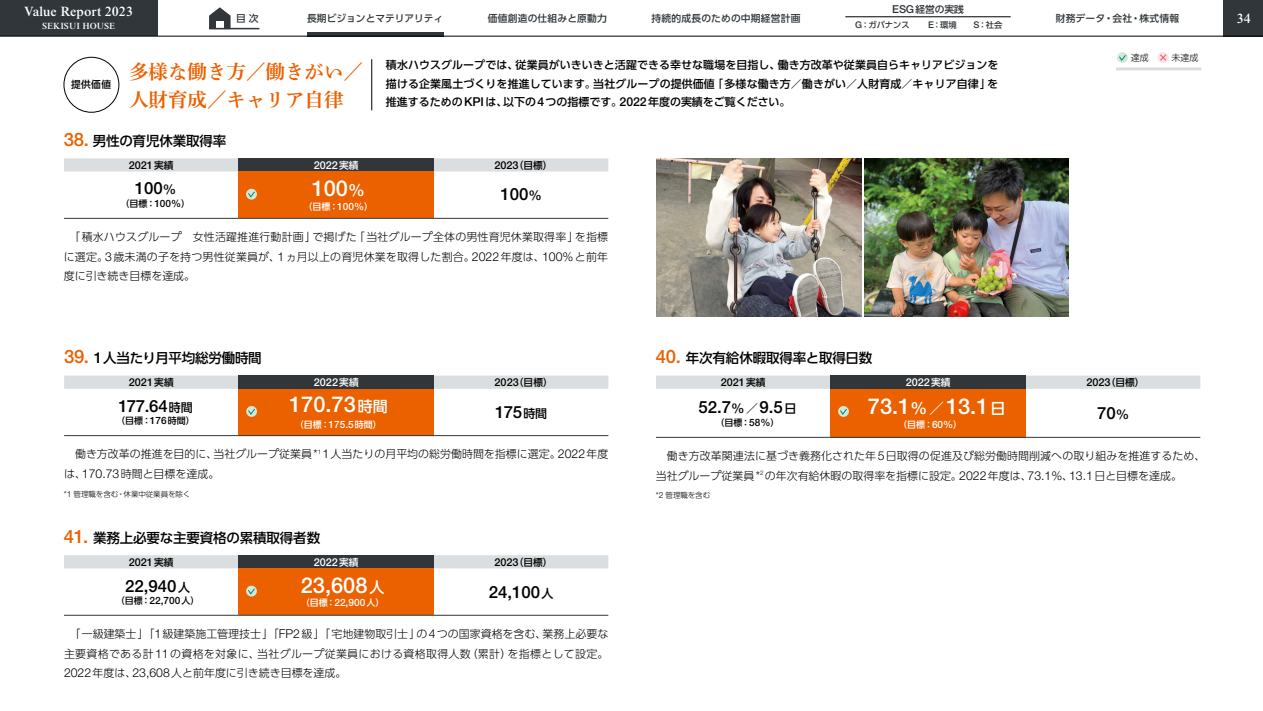
<style>
.page{position:relative;width:1263px;height:711px;background:#fff}
.page>*{position:absolute;margin:0;border:0;box-sizing:border-box;transform-origin:0 0}
.t1{font:500 21.9px "Helvetica Neue LT Pro";color:#fff}
.t2{font:19.5px/28.2px "Shuei Min Pro B";color:#eb6100}
.t3{font:500 16.8px "Helvetica Neue LT Pro";color:#000}
.t4{font:500 13.5px "UD Shin Go Pr 6";letter-spacing:-.01em;color:#000}
.t5{font:500 13.5px "Times NRMT Pro";color:#fff}
.t6{font:300 10.95px/19.5px "UD Shin Go Pr 6";color:#000;text-align:justify}
.t7{font:500 10.95px/18.3px "UD Shin Go Pr 6";color:#000;text-align:justify}
.t8{font:500 10.95px "Helvetica Neue LT Pro";color:#000}
.t9{font:500 10.95px "Helvetica Neue LT Pro";color:#fff}
.t10{font:500 9.75px "UD Shin Go Pr 6";letter-spacing:.02em;color:#30363a}
.t11{font:500 9.75px "UD Shin Go Pr 6";color:#30363a}
.t12{font:500 9.75px "UD Shin Go Pr 6";color:#000}
.t13{font:500 9px "UD Shin Go Pr 6";color:#fff}
.t14{font:500 9px "UD Shin Go Pr 6";color:#000}
.t15{font:500 9px "Times NRMT Pro";color:#fff}
.t16{font:300 9px "UD Shin Go Pr 6";color:#000}
.t17{font:500 8.25px "UD Shin Go Pr 6";color:#30363a}
.t18{font:300 7.5px "UD Shin Go Pr 6";letter-spacing:-.01em;color:#000}
.s1{font-family:"Helvetica Neue LT Pro";font-size:10.95px}
.s2{font-family:"Helvetica Neue LT Pro";font-size:9.3px}
.s3{font-family:"Helvetica Neue LT Pro";font-size:18.45px;color:#eb6100}
.s4{font-family:"Helvetica Neue LT Pro";font-size:12.3px}
.s5{font-family:"UD Shin Go Pr 6";font-size:9.75px}
.s6{font-size:13.5px}
.s7{font-family:"Helvetica Neue LT Pro";font-size:10.05px}
.s8{font-size:16.8px}
.s9{font-family:"Helvetica Neue LT Pro";font-size:15.15px}
.s10{font-family:"UD Shin Go Pr 6";font-size:12px}
.s11{font-family:"UD Shin Go Pr 6";font-size:15px}
.s12{font-family:"Helvetica Neue LT Pro";font-size:8.4px}
</style>
<div class="page">
<div style="left:64px;top:57px;width:55px;height:55px;border:1px solid #000;border-radius:50%"></div>
<hr style="left:371px;top:59px;width:1px;height:51px;background:#000">
<svg style="left:64px;top:158px;width:544px;height:13px;background:#dadee0"></svg>
<div style="left:238px;top:158px;width:196px;height:13px;background:#30363a"></div>
<div style="left:238px;top:171px;width:196px;height:47px;background:#eb6100"></div>
<hr style="left:64px;top:218px;width:174px;height:1px;background:#30363a">
<hr style="left:238px;top:218px;width:196px;height:1px;background:#30363a">
<hr style="left:434px;top:218px;width:174px;height:1px;background:#30363a">
<svg style="left:246px;top:189px;width:11px;height:10px"></svg>
<svg style="left:247px;top:190px;width:9px;height:8px"></svg>
<svg style="left:656px;top:375px;width:544px;height:13px;background:#dbdfe1"></svg>
<div style="left:830px;top:375px;width:196px;height:13px;background:#30363a"></div>
<div style="left:830px;top:388px;width:196px;height:49px;background:#eb6100"></div>
<hr style="left:656px;top:436px;width:174px;height:1px;background:#30363a">
<hr style="left:830px;top:436px;width:196px;height:1px;background:#30363a">
<hr style="left:1026px;top:436px;width:174px;height:1px;background:#30363a">
<svg style="left:838px;top:405px;width:11px;height:11px"></svg>
<svg style="left:839px;top:407px;width:9px;height:8px"></svg>
<svg style="left:64px;top:375px;width:544px;height:13px;background:#dbdfe1"></svg>
<div style="left:238px;top:375px;width:196px;height:13px;background:#30363a"></div>
<div style="left:238px;top:388px;width:196px;height:47px;background:#eb6100"></div>
<hr style="left:64px;top:435px;width:174px;height:1px;background:#30363a">
<hr style="left:238px;top:435px;width:196px;height:1px;background:#30363a">
<hr style="left:434px;top:435px;width:174px;height:1px;background:#30363a">
<svg style="left:246px;top:405px;width:11px;height:11px"></svg>
<svg style="left:247px;top:407px;width:9px;height:8px"></svg>
<svg style="left:64px;top:555px;width:544px;height:13px;background:#dadee0"></svg>
<div style="left:238px;top:555px;width:196px;height:13px;background:#30363a"></div>
<div style="left:238px;top:568px;width:196px;height:46px;background:#eb6100"></div>
<hr style="left:64px;top:614px;width:174px;height:1px;background:#30363a">
<hr style="left:238px;top:614px;width:196px;height:1px;background:#30363a">
<hr style="left:434px;top:614px;width:174px;height:1px;background:#30363a">
<svg style="left:246px;top:585px;width:11px;height:11px"></svg>
<svg style="left:247px;top:587px;width:9px;height:7px"></svg>
<img style="left:656px;top:158px;width:205px;height:158px">
<img style="left:864px;top:158px;width:205px;height:158px">
<div style="left:1117px;top:52px;width:11px;height:11px;background:#d2e7dc;border-radius:50%"></div>
<svg style="left:1119px;top:55px;width:7px;height:6px"></svg>
<div style="left:1158px;top:52px;width:10px;height:11px;background:#fbe3e3;border-radius:50%"></div>
<svg style="left:1159px;top:53px;width:8px;height:9px"></svg>
<hr style="left:1116px;top:67px;width:85px;height:3px;background:#dadee0">
<div style="left:0;top:0;width:157px;height:36px;background:#30363a"></div>
<div style="left:1224px;top:0;width:39px;height:36px;background:#30363a"></div>
<svg style="left:307px;top:32px;width:136px;height:4px"></svg>
<svg style="left:209px;top:7px;width:22px;height:21px"></svg>
<svg style="left:216px;top:22px;width:7px;height:6px"></svg>
<hr style="left:209px;top:28px;width:50px;height:1px;background:#30363a">
<hr style="left:0;top:36px;width:1263px;height:1px;background:#000">
<hr style="left:845px;top:17px;width:166px;height:1px;background:#000">
<p class="t5" style="left:24px;top:4px;width:110px">Value Report 2023</p>
<p class="t15" style="left:42px;top:21px;width:75px">SEKISUI HOUSE</p>
<p class="t10" style="left:892px;top:1px;width:73px"><span class="s1">ESG</span>経営の実践</p>
<p class="t10" style="left:236px;top:10px;width:24px">目次</p>
<p class="t11" style="left:307px;top:10px;width:138px">長期ビジョンとマテリアリティ</p>
<p class="t10" style="left:488px;top:10px;width:121px">価値創造の仕組みと原動力</p>
<p class="t10" style="left:651px;top:10px;width:150px">持続的成長のための中期経営計画</p>
<p class="t10" style="left:1056px;top:10px;width:125px">財務データ・会社・株式情報</p>
<p class="t5" style="left:1237px;top:10px;width:16px">34</p>
<p class="t17" style="left:855px;top:18px;width:56px"><span class="s2">G</span>：ガバナンス</p>
<p class="t17" style="left:928px;top:18px;width:30px"><span class="s2">E</span>：環境</p>
<p class="t17" style="left:973px;top:18px;width:30px"><span class="s2">S</span>：社会</p>
<p class="t12" style="left:71px;top:77px;width:42px">提供価値</p>
<h2 class="t2" style="left:129px;top:56px;width:236px">多様な働き方／働きがい／人財育成／キャリア自律</h2>
<p class="t4" style="left:64px;top:129px;width:164px"><span class="s3">38.</span> 男性の育児休業取得率</p>
<p class="t7" style="left:386px;top:56px;width:614px">積水ハウスグループでは、従業員がいきいきと活躍できる幸せな職場を目指し、働き方改革や従業員自らキャリアビジョンを描ける企業風土づくりを推進しています。当社グループの提供価値「多様な働き方／働きがい／人財育成／キャリア自律」を推進するための<span class="s4">KPI</span>は、以下の<span class="s4">4</span>つの指標です。<span class="s4">2022</span>年度の実績をご覧ください。</p>
<p class="t8" style="left:129px;top:158px;width:46px">2021<span class="s5">実績</span></p>
<p class="t9" style="left:314px;top:158px;width:46px">2022<span class="s5">実績</span></p>
<p class="t8" style="left:494px;top:158px;width:60px">2023<span class="s5">（目標）</span></p>
<h3 class="t3" style="left:135px;top:178px;width:43px">100<span class="s6">%</span></h3>
<p class="t14" style="left:121px;top:196px;width:71px">（目標：<span class="s7">100%</span>）</p>
<h1 class="t1" style="left:312px;top:175px;width:55px">100<span class="s8">%</span></h1>
<p class="t13" style="left:303px;top:199px;width:71px">（目標：<span class="s7">100%</span>）</p>
<h3 class="t3" style="left:500px;top:184px;width:43px">100<span class="s6">%</span></h3>
<p class="t6" style="left:64px;top:227px;width:546px;text-indent:5px">「積水ハウスグループ　女性活躍推進行動計画」で掲げた「当社グループ全体の男性育児休業取得率」を指標に選定。<span class="s4">3</span>歳未満の子を持つ男性従業員が、<span class="s4">1</span>ヵ月以上の育児休業を取得した割合。<span class="s4">2022</span>年度は、<span class="s4">100%</span>と前年度に引き続き目標を達成。</p>
<p class="t4" style="left:64px;top:346px;width:199px"><span class="s3">39.</span> <span class="s9">1</span>人当たり月平均総労働時間</p>
<p class="t4" style="left:656px;top:346px;width:218px"><span class="s3">40.</span> 年次有給休暇取得率と取得日数</p>
<p class="t16" style="left:1131px;top:51px;width:19px">達成</p>
<p class="t16" style="left:1171px;top:51px;width:28px">未達成</p>
<p class="t8" style="left:129px;top:375px;width:46px">2021<span class="s5">実績</span></p>
<p class="t9" style="left:314px;top:375px;width:46px">2022<span class="s5">実績</span></p>
<p class="t8" style="left:495px;top:375px;width:60px">2023<span class="s5">（目標）</span></p>
<h3 class="t3" style="left:118px;top:395px;width:76px">177.64<span class="s10">時間</span></h3>
<p class="t14" style="left:116px;top:413px;width:80px">（目標：<span class="s7">176</span>時間）</p>
<h1 class="t1" style="left:289px;top:391px;width:100px">170.73<span class="s11">時間</span></h1>
<p class="t13" style="left:295px;top:416px;width:89px">（目標：<span class="s7">175.5</span>時間）</p>
<h3 class="t3" style="left:495px;top:401px;width:53px">175<span class="s10">時間</span></h3>
<p class="t6" style="left:64px;top:444px;width:546px;text-indent:11px">働き方改革の推進を目的に、当社グループ従業員<span class="s4">*</span><sup>1</sup> <span class="s4">1</span>人当たりの月平均の総労働時間を指標に選定。<span class="s4">2022</span>年度は、<span class="s4">170.73</span>時間と目標を達成。</p>
<p class="t18" style="left:64px;top:487px;width:128px"><span class="s12">*1</span> 管理職を含む・休業中従業員を除く</p>
<p class="t4" style="left:64px;top:526px;width:258px"><span class="s3">41.</span> 業務上必要な主要資格の累積取得者数</p>
<p class="t8" style="left:129px;top:554px;width:46px">2021<span class="s5">実績</span></p>
<p class="t9" style="left:314px;top:554px;width:46px">2022<span class="s5">実績</span></p>
<p class="t8" style="left:494px;top:554px;width:60px">2023<span class="s5">（目標）</span></p>
<h3 class="t3" style="left:125px;top:575px;width:66px">22,940<span class="s10">人</span></h3>
<p class="t14" style="left:116px;top:593px;width:85px">（目標：<span class="s7">22,700</span>人）</p>
<h1 class="t1" style="left:301px;top:571px;width:85px">23,608<span class="s11">人</span></h1>
<p class="t13" style="left:301px;top:595px;width:85px">（目標：<span class="s7">22,900</span>人）</p>
<h3 class="t3" style="left:489px;top:581px;width:66px">24,100<span class="s10">人</span></h3>
<p class="t6" style="left:64px;top:623px;width:546px;text-indent:5px">「一級建築士」「<span class="s4">1</span>級建築施工管理技士」「<span class="s4">FP2</span>級」「宅地建物取引士」の<span class="s4">4</span>つの国家資格を含む、業務上必要な主要資格である計<span class="s4">11</span>の資格を対象に、当社グループ従業員における資格取得人数（累計）を指標として設定。<span class="s4">2022</span>年度は、<span class="s4">23,608</span>人と前年度に引き続き目標を達成。</p>
<p class="t8" style="left:721px;top:375px;width:46px">2021<span class="s5">実績</span></p>
<p class="t9" style="left:906px;top:375px;width:46px">2022<span class="s5">実績</span></p>
<p class="t8" style="left:1086px;top:375px;width:60px">2023<span class="s5">（目標）</span></p>
<h3 class="t3" style="left:698px;top:396px;width:99px">52.7<span class="s6">%</span><span class="s10">／</span>9.5<span class="s10">日</span></h3>
<p class="t14" style="left:715px;top:414px;width:66px">（目標：<span class="s7">58%</span>）</p>
<h1 class="t1" style="left:868px;top:393px;width:139px">73.1<span class="s8">%</span><span class="s11">／</span>13.1<span class="s11">日</span></h1>
<p class="t13" style="left:898px;top:416px;width:66px">（目標：<span class="s7">60%</span>）</p>
<h3 class="t3" style="left:1097px;top:402px;width:34px">70<span class="s6">%</span></h3>
<p class="t6" style="left:656px;top:445px;width:551px;text-indent:11px">働き方改革関連法に基づき義務化された年<span class="s4">5</span>日取得の促進及び総労働時間削減への取り組みを推進するため、当社グループ従業員<span class="s4">*</span><sup>2</sup> の年次有給休暇の取得率を指標に設定。<span class="s4">2022</span>年度は、<span class="s4">73.1%</span>、<span class="s4">13.1</span>日と目標を達成。</p>
<p class="t18" style="left:656px;top:489px;width:56px"><span class="s12">*2</span> 管理職を含む</p>
</div>
